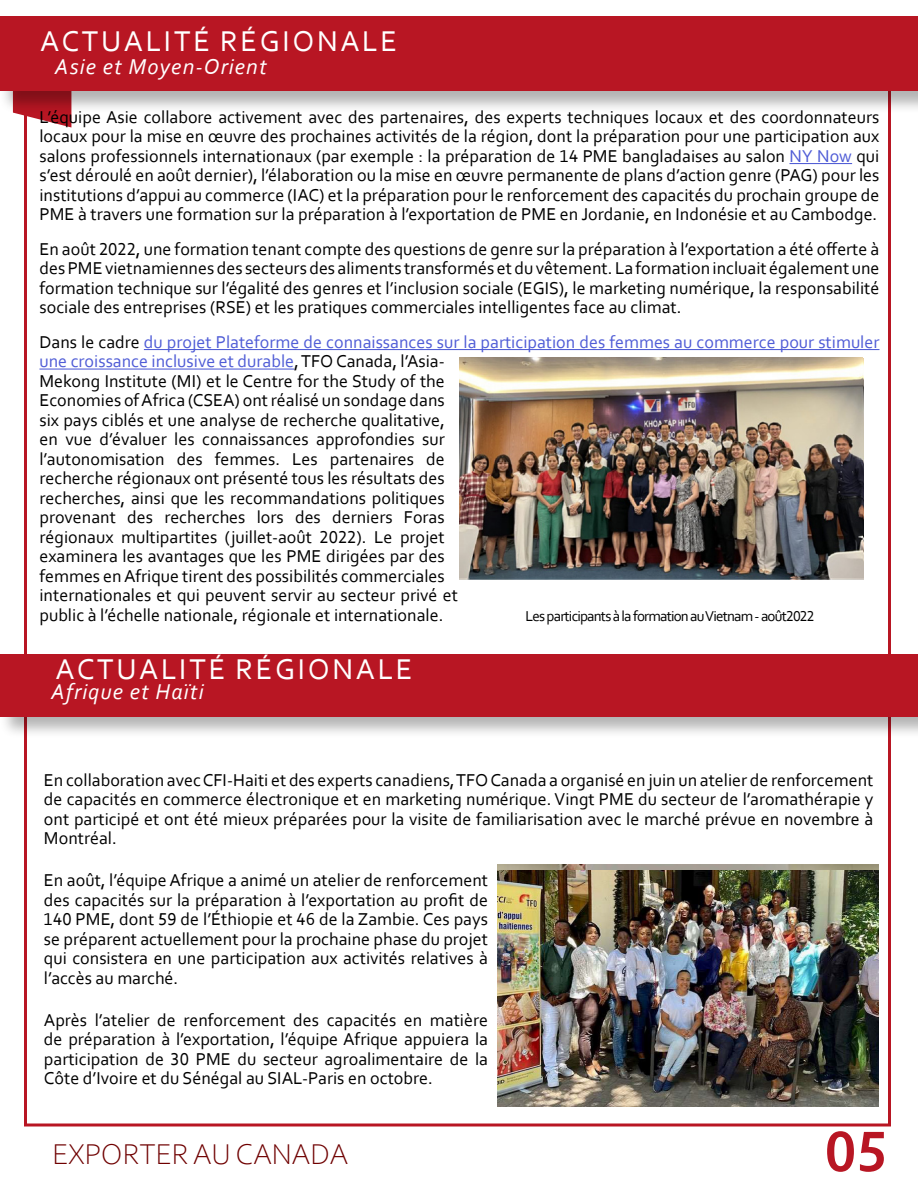
<style>
.page{position:relative;width:918px;height:1188px;background:#fff}
.page>*{position:absolute;margin:0;border:0;box-sizing:border-box;transform-origin:0 0}
.page_numbers_red{font:700 60px "Corbel";color:#b81623}
.section_title_white{font:30px "Corbel";letter-spacing:.09em;color:#fff}
.title_footer_dark_re{font:300 30px "Corbel";color:#6f0000}
.subtitle_white{font:italic 22.5px "Corbel";letter-spacing:.05em;color:#fff}
.paragraph_black{font:18px/19.5px "Corbel";color:#000;text-align:justify}
.paragraph_black-2{font:15px "Corbel";letter-spacing:-.055em;color:#000}
.s1{color:#4f5cd6}
</style>
<div class="page">
<svg style="left:19px;top:114px;width:52px;height:14px"></svg>
<div style="left:0;top:16px;width:918px;height:98px;background:#000;opacity:.3"></div>
<div style="left:0;top:16px;width:918px;height:76px;background:#b81623"></div>
<div style="left:0;top:653px;width:918px;height:86px;background:#000;opacity:.3"></div>
<div style="left:0;top:654px;width:918px;height:63px;background:#b81623"></div>
<img style="left:497px;top:864px;width:382px;height:6px">
<img style="left:497px;top:870px;width:382px;height:237px">
<hr style="left:790px;top:163px;width:62px;height:1px;background:#4f5cd6">
<hr style="left:144px;top:349px;width:735px;height:1px;background:#4f5cd6">
<hr style="left:39px;top:369px;width:255px;height:1px;background:#4f5cd6">
<img style="left:459px;top:357px;width:403px;height:221px">
<p class="section_title_white" style="left:40px;top:22px;width:359px">ACTUALITÉ RÉGIONALE</p>
<p class="subtitle_white" style="left:55px;top:52px;width:213px">Asie et Moyen-Orient</p>
<p class="paragraph_black" style="left:39px;top:107px;width:842px">L’équipe Asie collabore activement avec des partenaires, des experts techniques locaux et des coordonnateurs locaux pour la mise en œuvre des prochaines activités de la région, dont la préparation pour une participation aux salons professionnels internationaux (par exemple : la préparation de 14 PME bangladaises au salon <span class="s1">NY Now</span> qui s’est déroulé en août dernier), l’élaboration ou la mise en œuvre permanente de plans d’action genre (PAG) pour les institutions d’appui au commerce (IAC) et la préparation pour le renforcement des capacités du prochain groupe de PME à travers une formation sur la préparation à l’exportation de PME en Jordanie, en Indonésie et au Cambodge.</p>
<p class="paragraph_black" style="left:39px;top:239px;width:842px">En août 2022, une formation tenant compte des questions de genre sur la préparation à l’exportation a été offerte à desPMEvietnamiennesdes secteursdes aliments transformés etdu vêtement. La formation incluait également une formation technique sur l’égalité des genres et l’inclusion sociale (EGIS), le marketing numérique, la responsabilité sociale des entreprises (RSE) et les pratiques commerciales intelligentes face au climat.</p>
<p class="paragraph_black" style="left:39px;top:332px;width:842px;text-align:left">Dans le cadre <span class="s1">du projet Plateforme de connaissances sur la participation des femmes au commerce pour stimuler une croissance inclusive et durable</span>, TFO Canada, l’Asia-<br>Mekong Institute (MI) et le Centre for the Study of the<br>Economies ofAfrica (CSEA) ontréalisé un sondage dans<br>six pays ciblés et une analyse de recherche qualitative,<br>en vue d’évaluer les connaissances approfondies sur<br>l’autonomisation des femmes. Les partenaires de<br>recherche régionaux ont présenté tous les résultats des<br>recherches, ainsi que les recommandations politiques<br>provenant des recherches lors des derniers Foras<br>régionaux multipartites (juillet-août 2022). Le projet<br>examinera les avantages que les PME dirigées par des<br>femmes enAfrique tirent des possibilités commerciales<br>internationales et qui peuvent servir au secteur privé et<br>public à l’échelle nationale, régionale et internationale.</p>
<p class="paragraph_black-2" style="left:525px;top:607px;width:291px">LesparticipantsàlaformationauVietnam-août2022</p>
<p class="section_title_white" style="left:55px;top:651px;width:359px">ACTUALITÉ RÉGIONALE</p>
<p class="subtitle_white" style="left:51px;top:678px;width:154px">Afrique et Haïti</p>
<p class="paragraph_black" style="left:44px;top:770px;width:831px">En collaboration avecCFI-Haiti et des experts canadiens,TFOCanada a organisé en juin un atelier de renforcement de capacités en commerce électronique et en marketing numérique. Vingt PME du secteur de l’aromathérapie y ont participé et ont été mieux préparées pour la visite de familiarisation avec le marché prévue en novembre à Montréal.</p>
<p class="paragraph_black" style="left:44px;top:870px;width:446px">En août, l’équipeAfrique a animé un atelier de renforcement des capacités sur la préparation à l’exportation au profit de 140 PME, dont 59 de l’Éthiopie et 46 de la Zambie. Ces pays se préparent actuellement pour la prochaine phase du projet qui consistera en une participation aux activités relatives à l’accès au marché.</p>
<p class="paragraph_black" style="left:44px;top:1010px;width:446px">Après l’atelier de renforcement des capacités en matière de préparation à l’exportation, l’équipe Afrique appuiera la participation de 30 PME du secteur agroalimentaire de la Côte d’Ivoire et du Sénégal au SIAL-Paris en octobre.</p>
<p class="title_footer_dark_re" style="left:52px;top:1134px;width:297px">EXPORTER AU CANADA</p>
<p class="page_numbers_red" style="left:825px;top:1114px;width:65px">05</p>
</div>
